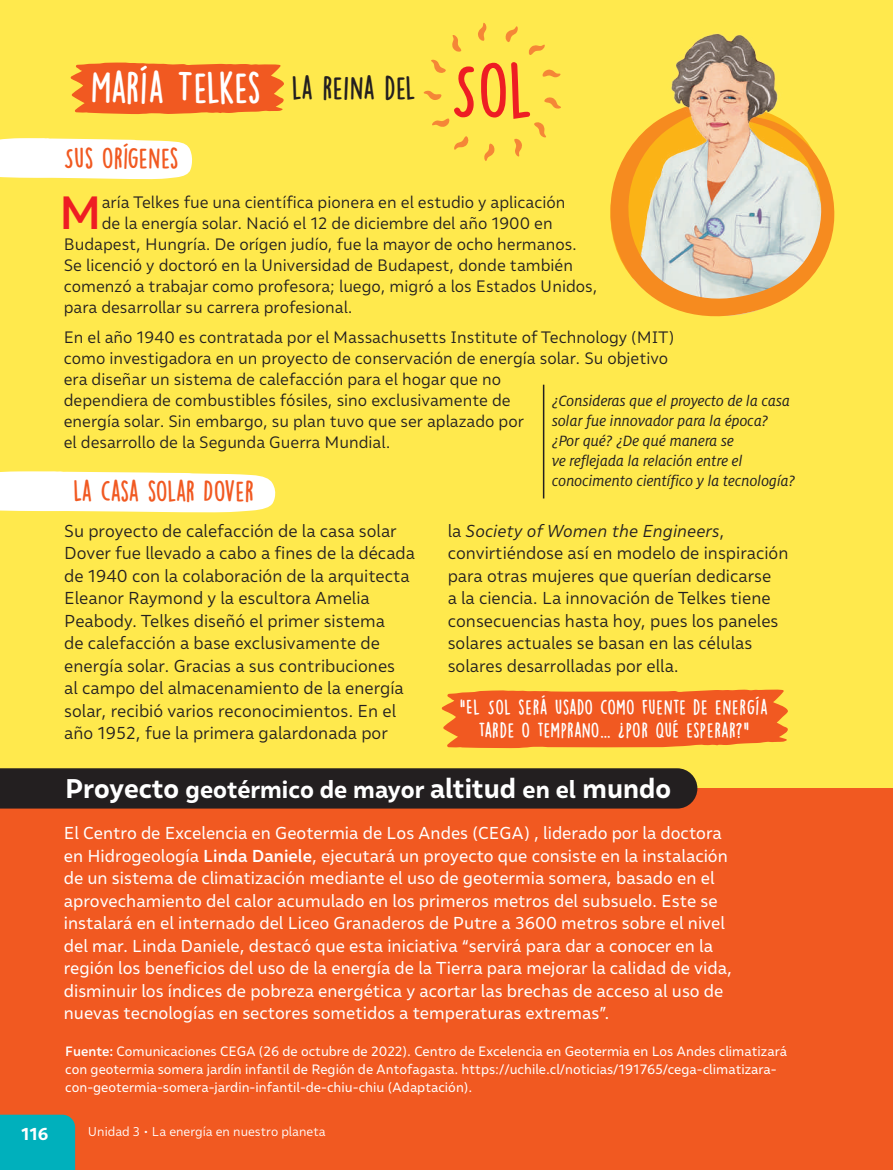
<style>
.page{position:relative;width:893px;height:1170px;background:#fff}
.page>*{position:absolute;margin:0;border:0;box-sizing:border-box;transform-origin:0 0}
.t1{font:800 72px "Lemon Yellow Sun";color:#ee1d23}
.t2{font:500 46.5px "Malva";color:#ee1d23}
.t3{font:800 40.5px "Lemon Yellow Sun";letter-spacing:-.03em;color:#fff}
.t4{font:800 30px "Lemon Yellow Sun";color:#231f20}
.t5{font:800 27px "Lemon Yellow Sun";letter-spacing:-.025em;color:#f15921}
.t6{font:800 27px "Lemon Yellow Sun";color:#f15921}
.t7{font:700 24px "Malva";color:#fff}
.t8{font:800 19.5px/23.4px "Lemon Yellow Sun";letter-spacing:.005em;color:#fff;text-align:center}
.t9{font:17.25px/22.5px "Malva";color:#fff}
.t10{font:17.25px/22.5px "Malva";color:#231f20}
.t11{font:700 17.25px "Malva";color:#fff}
.t12{font:16.5px/21px "Malva";color:#231f20}
.t13{font:italic 16.5px/19.8px "Milo Pro";color:#231f20}
.t14{font:13.5px/18px "Malva";color:#fff}
.t15{font:12.75px "Malva";color:#fff}
.s1{font-style:italic}
.s2{font-size:27px}
.s3{font-weight:500}
</style>
<div class="page">
<div style="left:0;top:0;width:893px;height:1169px;background:#ffe94d"></div>
<svg style="left:0;top:471px;width:276px;height:41px;background:#fffdf2"></svg>
<div style="left:0;top:788px;width:893px;height:381px;background:#f15921"></div>
<div style="left:0;top:768px;width:697px;height:40px;background:#231f20"></div>
<hr style="left:892px;top:0;width:1px;height:1169px;background:#e5e0ce">
<svg style="left:70px;top:62px;width:214px;height:52px;background:#f26925"></svg>
<svg style="left:0;top:138px;width:192px;height:41px;background:#fffdf2"></svg>
<svg style="left:441px;top:689px;width:347px;height:59px;background:#f26725"></svg>
<svg style="left:615px;top:142px;width:220px;height:175px"></svg>
<img style="left:610px;top:33px;width:197px;height:212px">
<svg style="left:478px;top:23px;width:9px;height:18px"></svg>
<svg style="left:452px;top:35px;width:10px;height:17px"></svg>
<svg style="left:431px;top:59px;width:15px;height:14px"></svg>
<svg style="left:423px;top:90px;width:19px;height:10px"></svg>
<svg style="left:432px;top:118px;width:18px;height:9px"></svg>
<svg style="left:454px;top:136px;width:15px;height:14px"></svg>
<svg style="left:484px;top:143px;width:11px;height:18px"></svg>
<svg style="left:514px;top:138px;width:8px;height:19px"></svg>
<svg style="left:534px;top:122px;width:12px;height:16px"></svg>
<svg style="left:544px;top:97px;width:17px;height:12px"></svg>
<svg style="left:542px;top:69px;width:19px;height:8px"></svg>
<svg style="left:528px;top:44px;width:17px;height:11px"></svg>
<svg style="left:505px;top:26px;width:13px;height:16px"></svg>
<hr style="left:543px;top:384px;width:1px;height:114px;background:#231f20">
<div style="left:0;top:1114px;width:75px;height:56px;background:#00b0bc"></div>
<h3 class="t3" style="left:91px;top:60px;width:172px">MARÍA TELKES</h3>
<h3 class="t6" style="left:64px;top:140px;width:116px">SUS ORÍGENES</h3>
<h3 class="t4" style="left:292px;top:68px;width:126px">LA REINA DEL</h3>
<h1 class="t1" style="left:450px;top:42px;width:85px">SOL</h1>
<h2 class="t2" style="left:59px;top:185px;width:44px">M</h2>
<p class="t12" style="left:102px;top:192px;width:465px">aría Telkes fue una científica pionera en el estudio y aplicación</p>
<p class="t12" style="left:102px;top:213px;width:452px">de la energía solar. Nació el 12 de diciembre del año 1900 en</p>
<p class="t12" style="left:64px;top:234px;width:515px">Budapest, Hungría. De orígen judío, fue la mayor de ocho hermanos.</p>
<p class="t12" style="left:64px;top:255px;width:511px">Se licenció y doctoró en la Universidad de Budapest, donde también</p>
<p class="t12" style="left:64px;top:276px;width:535px">comenzó a trabajar como profesora; luego, migró a los Estados Unidos,</p>
<p class="t12" style="left:64px;top:297px;width:290px">para desarrollar su carrera profesional.</p>
<p class="t12" style="left:64px;top:326px;width:612px">En el año 1940 es contratada por el Massachusetts Institute of Technology (MIT) como investigadora en un proyecto de conservación de energía solar. Su objetivo era diseñar un sistema de calefacción para el hogar que no<br>dependiera de combustibles fósiles, sino exclusivamente de<br>energía solar. Sin embargo, su plan tuvo que ser aplazado por<br>el desarrollo de la Segunda Guerra Mundial.</p>
<p class="t13" style="left:552px;top:391px;width:245px">¿Consideras que el proyecto de la casa solar fue innovador para la época? ¿Por qué? ¿De qué manera se<br>ve reflejada la relación entre el conocimento científico y la tecnología?</p>
<h3 class="t5" style="left:73px;top:473px;width:183px">LA CASA SOLAR DOVER</h3>
<p class="t10" style="left:64px;top:519px;width:352px">Su proyecto de calefacción de la casa solar Dover fue llevado a cabo a fines de la década de 1940 con la colaboración de la arquitecta Eleanor Raymond y la escultora Amelia Peabody. Telkes diseñó el primer sistema<br>de calefacción a base exclusivamente de energía solar. Gracias a sus contribuciones<br>al campo del almacenamiento de la energía solar, recibió varios reconocimientos. En el año 1952, fue la primera galardonada por</p>
<p class="t10" style="left:448px;top:519px;width:342px">la <span class="s1">Society of Women the Engineers</span>, convirtiéndose así en modelo de inspiración para otras mujeres que querían dedicarse<br>a la ciencia. La innovación de Telkes tiene consecuencias hasta hoy, pues los paneles solares actuales se basan en las células solares desarrolladas por ella.</p>
<p class="t8" style="left:460px;top:694px;width:310px">“EL SOL SERÁ USADO COMO FUENTE DE ENERGÍA<br>TARDE O TEMPRANO… ¿POR QUÉ ESPERAR?”</p>
<h3 class="t7" style="left:65px;top:775px;width:607px"><span class="s2">Proyecto</span> geotérmico de mayor <span class="s2">altitud</span> en el <span class="s2">mundo</span></h3>
<p class="t9" style="left:64px;top:821px;width:670px">El Centro de Excelencia en Geotermia de Los Andes (CEGA) , liderado por la doctora en Hidrogeología <span class="s3">Linda Daniele</span>, ejecutará un proyecto que consiste en la instalación de un sistema de climatización mediante el uso de geotermia somera, basado en el aprovechamiento del calor acumulado en los primeros metros del subsuelo. Este se instalará en el internado del Liceo Granaderos de Putre a 3600 metros sobre el nivel del mar. Linda Daniele, destacó que esta iniciativa “servirá para dar a conocer en la región los beneficios del uso de la energía de la Tierra para mejorar la calidad de vida, disminuir los índices de pobreza energética y acortar las brechas de acceso al uso de nuevas tecnologías en sectores sometidos a temperaturas extremas”.</p>
<p class="t14" style="left:65px;top:1042px;width:723px"><span class="s3">Fuente:</span> Comunicaciones CEGA (26 de octubre de 2022). Centro de Excelencia en Geotermia en Los Andes climatizará con geotermia somera jardín infantil de Región de Antofagasta. https://uchile.cl/noticias/191765/cega-climatizara&shy;con-geotermia-somera-jardin-infantil-de-chiu-chiu (Adaptación).</p>
<p class="t11" style="left:21px;top:1122px;width:29px">116</p>
<p class="t15" style="left:88px;top:1123px;width:239px">Unidad 3 • La energía en nuestro planeta</p>
</div>
